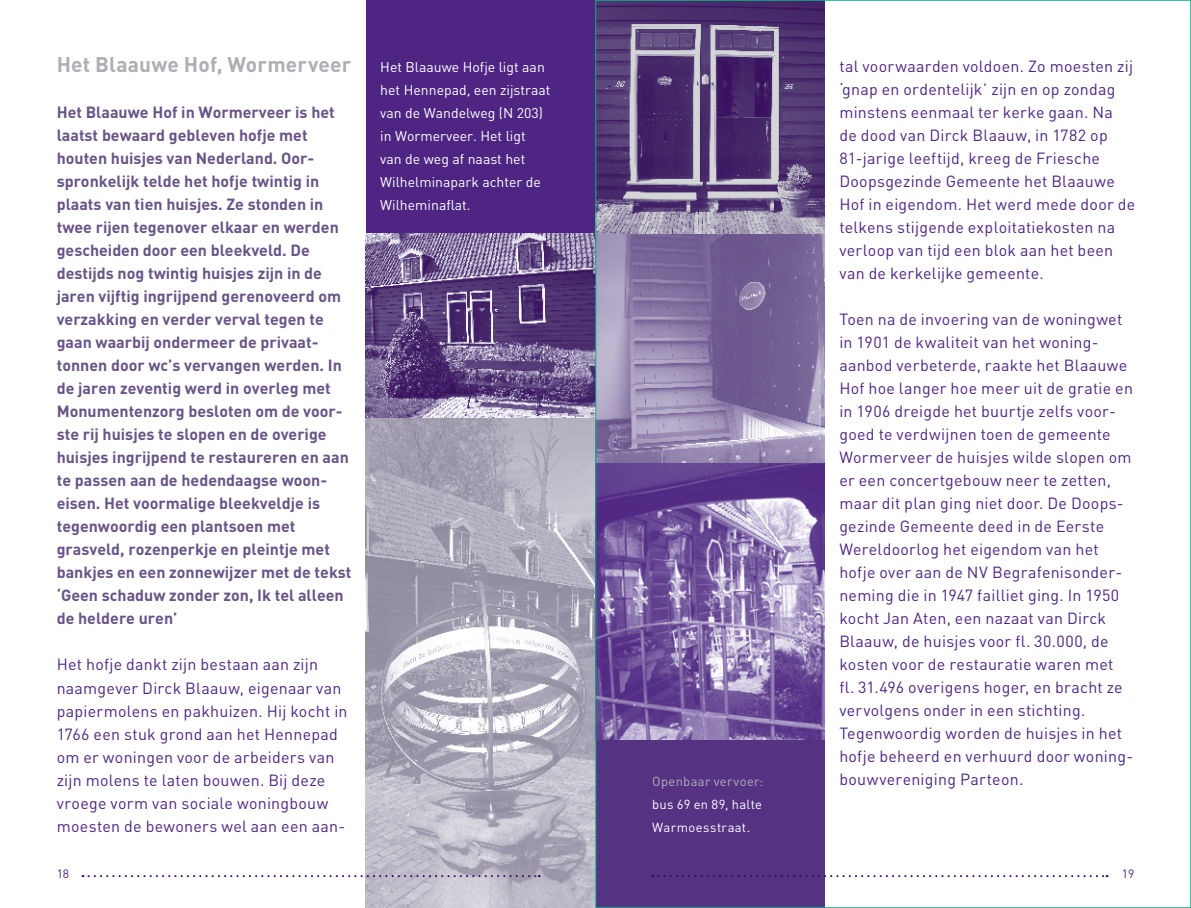
<style>
.page{position:relative;width:1191px;height:908px;background:#fff}
.page>*{position:absolute;margin:0;border:0;box-sizing:border-box;transform-origin:0 0}
.t1{font:700 21px "DIN";letter-spacing:.005em;color:#aeafb3}
.t2{font:16px/23px "DIN";letter-spacing:.015em;color:#4e2582}
.t3{font:700 16px/23px "DIN";color:#685487}
.t4{font:14px/23px "DIN";color:#fff}
.t5{font:13px/23px "DIN";letter-spacing:.025em;color:#fff}
.t6{font:13px "DIN";letter-spacing:.025em;color:#aeafb3}
.t7{font:12px "DIN";color:#4e2582}
</style>
<div class="page">
<div style="left:366px;top:0;width:231px;height:239px;background:#4e2582"></div>
<div style="left:595px;top:500px;width:229px;height:407px;background:#563283"></div>
<img style="left:366px;top:417px;width:229px;height:490px">
<img style="left:597px;top:233px;width:227px;height:506px">
<img style="left:366px;top:233px;width:229px;height:184px">
<svg style="left:597px;top:2px;width:227px;height:231px;background:#675183"></svg>
<svg style="left:652px;top:874px;width:455px;height:2px"></svg>
<svg style="left:82px;top:874px;width:458px;height:2px"></svg>
<h1 class="t1" style="left:57px;top:51px;width:296px">Het Blaauwe Hof, Wormerveer</h1>
<p class="t3" style="left:57px;top:100px;width:296px">Het Blaauwe Hof in Wormerveer is het laatst bewaard gebleven hofje met houten huisjes van Nederland. Oor&shy;spronkelijk telde het hofje twintig in plaats van tien huisjes. Ze stonden in twee rijen tegenover elkaar en werden gescheiden door een bleekveld. De destijds nog twintig huisjes zijn in de jaren vijftig ingrijpend gerenoveerd om verzakking en verder verval tegen te gaan waarbij ondermeer de privaat&shy;tonnen door wc’s vervangen werden. In de jaren zeventig werd in overleg met Monumentenzorg besloten om de voor&shy;ste rij huisjes te slopen en de overige huisjes ingrijpend te restaureren en aan te passen aan de hedendaagse woon&shy;eisen. Het voormalige bleekveldje is tegenwoordig een plantsoen met grasveld, rozenperkje en pleintje met bankjes en een zonnewijzer met de tekst ‘Geen schaduw zonder zon, Ik tel alleen de heldere uren’</p>
<p class="t2" style="left:57px;top:652px;width:292px">Het hofje dankt zijn bestaan aan zijn naamgever Dirck Blaauw, eigenaar van papiermolens en pakhuizen. Hij kocht in 1766 een stuk grond aan het Hennepad om er woningen voor de arbeiders van zijn molens te laten bouwen. Bij deze vroege vorm van sociale woningbouw moesten de bewoners wel aan een aan-</p>
<p class="t4" style="left:380px;top:55px;width:172px">Het Blaauwe Hofje ligt aan het Hennepad, een zijstraat van de Wandelweg (N 203) in Wormerveer. Het ligt van de weg af naast het<br>Wilhelminapark achter de<br>Wilheminaflat.</p>
<p class="t6" style="left:652px;top:772px;width:113px">Openbaar vervoer:</p>
<p class="t5" style="left:652px;top:792px;width:111px">bus 69 en 89, halte<br>Warmoesstraat.</p>
<p class="t2" style="left:839px;top:54px;width:297px">tal voorwaarden voldoen. Zo moesten zij ‘gnap en ordentelijk’ zijn en op zondag minstens eenmaal ter kerke gaan. Na<br>de dood van Dirck Blaauw, in 1782 op 81-jarige leeftijd, kreeg de Friesche Doopsgezinde Gemeente het Blaauwe Hof in eigendom. Het werd mede door de telkens stijgende exploitatiekosten na verloop van tijd een blok aan het been van de kerkelijke gemeente.</p>
<p class="t2" style="left:839px;top:307px;width:295px">Toen na de invoering van de woningwet in 1901 de kwaliteit van het woning&shy;aanbod verbeterde, raakte het Blaauwe Hof hoe langer hoe meer uit de gratie en in 1906 dreigde het buurtje zelfs voor&shy;goed te verdwijnen toen de gemeente Wormerveer de huisjes wilde slopen om er een concertgebouw neer te zetten, maar dit plan ging niet door. De Doops&shy;gezinde Gemeente deed in de Eerste Wereldoorlog het eigendom van het hofje over aan de NV Begrafenisonder&shy;neming die in 1947 failliet ging. In 1950 kocht Jan Aten, een nazaat van Dirck Blaauw, de huisjes voor fl. 30.000, de kosten voor de restauratie waren met<br>fl. 31.496 overigens hoger, en bracht ze vervolgens onder in een stichting.<br>Tegenwoordig worden de huisjes in het hofje beheerd en verhuurd door woning&shy;bouwvereniging Parteon.</p>
<p class="t7" style="left:57px;top:865px;width:14px">18</p>
<p class="t7" style="left:1121px;top:865px;width:14px">19</p>
</div>
